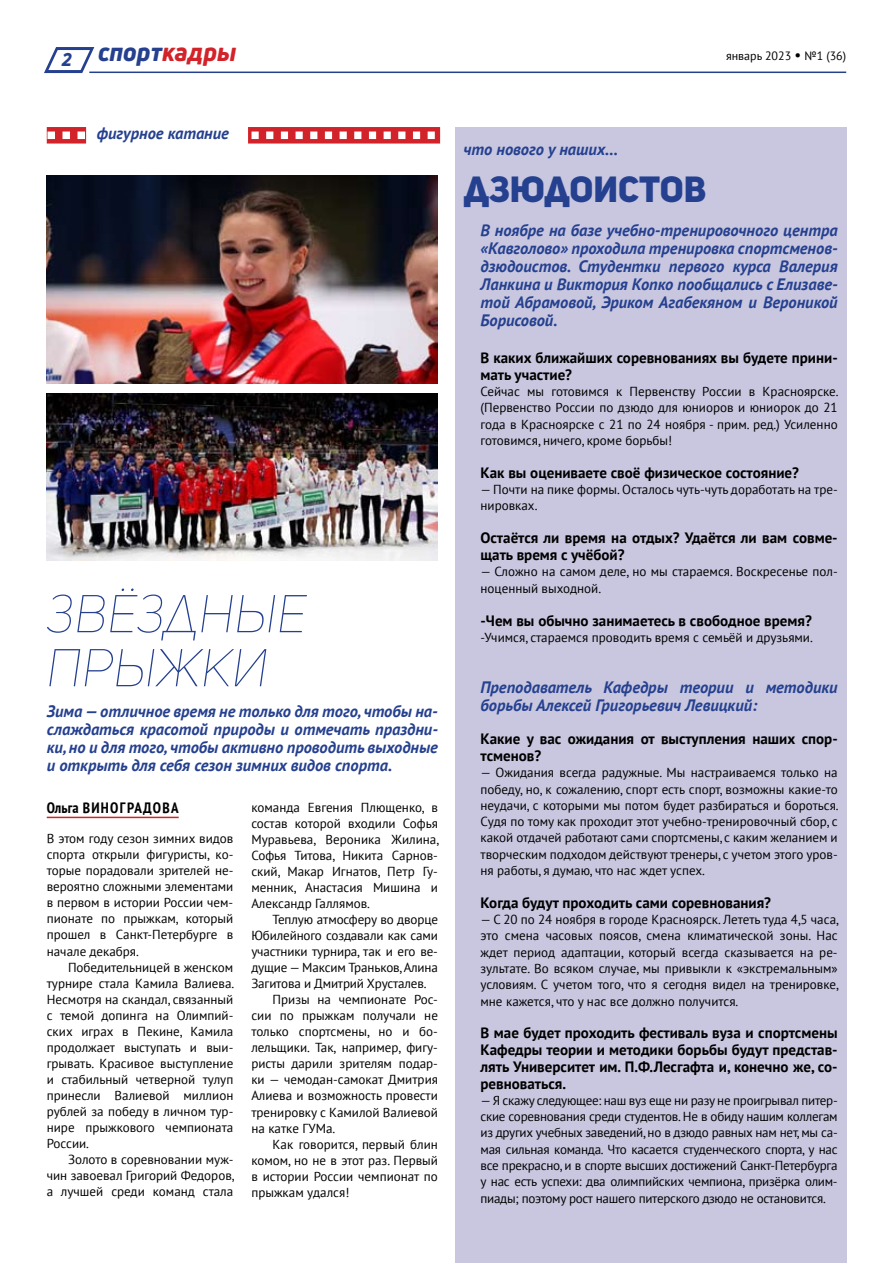
<style>
.page{position:relative;width:893px;height:1263px;background:#fff}
.page>*{position:absolute;margin:0;border:0;box-sizing:border-box;transform-origin:0 0}
.t1{font:52.5px/54px "Uni Sans Demo Thin Italic CAPS";color:#25408f}
.t2{font:36px "Uni Sans Demo Heavy CAPS";color:#25408f}
.t3{font:italic 800 25.5px "Uni Neue";color:#25408f}
.t4{font:italic 700 16.5px/18px "PT Sans";color:#25408f;text-align:justify}
.t5{font:700 15px/16.6px "PT Sans";color:#000}
.t6{font:700 condensed 15px "PT Sans";letter-spacing:.075em;color:#000}
.t7{font:13.05px/16px "PT Sans";color:#000;text-align:justify}
.t8{font:12px "PT Sans";color:#000}
.s1{color:#d2232a}
.s2{font-size:15px}
</style>
<div class="page">
<svg style="left:44px;top:47px;width:53px;height:27px"></svg>
<hr style="left:89px;top:72px;width:757px;height:1px;background:#25408f">
<div style="left:455px;top:127px;width:391px;height:1136px;background:#c8c7df"></div>
<hr style="left:47px;top:817px;width:132px;height:1px;background:#d2232a">
<img style="left:47px;top:175px;width:391px;height:209px">
<img style="left:47px;top:393px;width:391px;height:167px">
<div style="left:47px;top:127px;width:39px;height:17px;background:#d2232a"></div>
<svg style="left:47px;top:132px;width:38px;height:7px"></svg>
<div style="left:248px;top:127px;width:192px;height:17px;background:#d2232a"></div>
<svg style="left:252px;top:132px;width:183px;height:7px"></svg>
<h3 class="t3" style="left:62px;top:35px;width:176px"><sub>2</sub> спорт<span class="s1">кадры</span></h3>
<p class="t8" style="left:726px;top:48px;width:122px">январь 2023 <span class="s2">•</span> №1 (36)</p>
<p class="t4" style="left:97px;top:124px;width:134px">фигурное катание</p>
<h1 class="t1" style="left:47px;top:587px;width:261px">Звёздные прыжки</h1>
<p class="t4" style="left:47px;top:702px;width:393px">Зима — отличное время не только для того, чтобы на&shy;слаждаться красотой природы и отмечать праздни&shy;ки, но и для того, чтобы активно проводить выходные и открыть для себя сезон зимних видов спорта.</p>
<p class="t6" style="left:47px;top:798px;width:133px">Ольга Виноградова</p>
<p class="t7" style="left:47px;top:830px;width:188px">В этом году сезон зимних видов спорта открыли фигуристы, ко&shy;торые порадовали зрителей не&shy;вероятно сложными элементами в первом в истории России чем&shy;пионате по прыжкам, который прошел в Санкт-Петербурге в начале декабря.</p>
<p class="t7" style="left:47px;top:959px;width:189px;text-indent:21px">Победительницей в женском турнире стала Камила Валиева.<br>Несмотря на скандал, связанный с темой допинга на Олимпий&shy;ских играх в Пекине, Камила продолжает выступать и выи&shy;грывать. Красивое выступление и стабильный четверной тулуп принесли Валиевой миллион рублей за победу в личном тур&shy;нире прыжкового чемпионата России.</p>
<p class="t7" style="left:47px;top:1151px;width:189px;text-indent:21px">Золото в соревновании муж&shy;чин завоевал Григорий Федоров, а лучшей среди команд стала</p>
<p class="t7" style="left:251px;top:799px;width:189px">команда Евгения Плющенко, в состав которой входили Софья Муравьева, Вероника Жилина, Софья Титова, Никита Сарнов&shy;ский, Макар Игнатов, Петр Гу&shy;менник, Анастасия Мишина и Александр Галлямов.</p>
<p class="t7" style="left:273px;top:911px;width:167px">Теплую атмосферу во дворце</p>
<p class="t7" style="left:251px;top:927px;width:188px">Юбилейного создавали как сами</p>
<p class="t7" style="left:251px;top:943px;width:188px">участники турнира, так и его ве-</p>
<p class="t7" style="left:251px;top:959px;width:188px">дущие — Максим Траньков, Алина</p>
<p class="t7" style="left:251px;top:975px;width:177px">Загитова и Дмитрий Хрусталев.</p>
<p class="t7" style="left:273px;top:991px;width:167px">Призы на чемпионате Рос-</p>
<p class="t7" style="left:251px;top:1007px;width:188px">сии по прыжкам получали не</p>
<p class="t7" style="left:251px;top:1023px;width:188px">только спортсмены, но и бо-</p>
<p class="t7" style="left:251px;top:1039px;width:188px">лельщики. Так, например, фигу-</p>
<p class="t7" style="left:251px;top:1055px;width:188px">ристы дарили зрителям подар-</p>
<p class="t7" style="left:251px;top:1071px;width:188px">ки — чемодан-самокат Дмитрия</p>
<p class="t7" style="left:251px;top:1087px;width:188px">Алиева и возможность провести</p>
<p class="t7" style="left:251px;top:1103px;width:188px">тренировку с Камилой Валиевой</p>
<p class="t7" style="left:251px;top:1120px;width:86px">на катке ГУМа.</p>
<p class="t7" style="left:273px;top:1136px;width:167px">Как говорится, первый блин</p>
<p class="t7" style="left:251px;top:1152px;width:188px">комом, но не в этот раз. Первый</p>
<p class="t7" style="left:251px;top:1168px;width:188px">в истории России чемпионат по</p>
<p class="t7" style="left:251px;top:1184px;width:99px">прыжкам удался!</p>
<p class="t4" style="left:463px;top:140px;width:156px">что нового у наших...</p>
<h2 class="t2" style="left:463px;top:166px;width:244px">дзюдоистов</h2>
<p class="t4" style="left:480px;top:221px;width:359px">В ноябре на базе учебно-тренировочного центра «Кавголово» проходила тренировка спортсменов&shy;дзюдоистов. Студентки первого курса Валерия Ланкина и Виктория Копко пообщались с Елизаве&shy;той Абрамовой, Эриком Агабекяном и Вероникой Борисовой.</p>
<p class="t5" style="left:480px;top:349px;width:359px">В каких ближайших соревнованиях вы будете прини&shy;мать участие?</p>
<p class="t7" style="left:480px;top:383px;width:360px">Сейчас мы готовимся к Первенству России в Красноярске. (Первенство России по дзюдо для юниоров и юниорок до 21 года в Красноярске с 21 по 24 ноября - прим. ред.) Усиленно готовимся, ничего, кроме борьбы!</p>
<p class="t5" style="left:480px;top:464px;width:320px">Как вы оцениваете своё физическое состояние?</p>
<p class="t7" style="left:480px;top:481px;width:359px">— Почти на пике формы. Осталось чуть-чуть доработать на тре&shy;нировках.</p>
<p class="t5" style="left:480px;top:529px;width:359px">Остаётся ли время на отдых? Удаётся ли вам совме&shy;щать время с учёбой?</p>
<p class="t7" style="left:480px;top:563px;width:359px">— Сложно на самом деле, но мы стараемся. Воскресенье пол&shy;ноценный выходной.</p>
<p class="t5" style="left:480px;top:612px;width:333px">-Чем вы обычно занимаетесь в свободное время?</p>
<p class="t7" style="left:480px;top:629px;width:334px">-Учимся, стараемся проводить время с семьёй и друзьями.</p>
<p class="t4" style="left:480px;top:678px;width:359px">Преподаватель Кафедры теории и методики борьбы Алексей Григорьевич Левицкий:</p>
<p class="t5" style="left:480px;top:730px;width:359px">Какие у вас ожидания от выступления наших спор&shy;тсменов?</p>
<p class="t7" style="left:480px;top:764px;width:360px">— Ожидания всегда радужные. Мы настраиваемся только на победу, но, к сожалению, спорт есть спорт, возможны какие-то неудачи, с которыми мы потом будет разбираться и бороться.<br>Судя по тому как проходит этот учебно-тренировочный сбор, с какой отдачей работают сами спортсмены, с каким желанием и творческим подходом действуют тренеры, с учетом этого уров&shy;ня работы, я думаю, что нас ждет успех.</p>
<p class="t5" style="left:480px;top:894px;width:292px">Когда будут проходить сами соревнования?</p>
<p class="t7" style="left:480px;top:911px;width:360px">— С 20 по 24 ноября в городе Красноярск. Лететь туда 4,5 часа, это смена часовых поясов, смена климатической зоны. Нас ждет период адаптации, который всегда сказывается на ре&shy;зультате. Во всяком случае, мы привыкли к «экстремальным» условиям. С учетом того, что я сегодня видел на тренировке, мне кажется, что у нас все должно получится.</p>
<p class="t5" style="left:480px;top:1024px;width:359px;text-align:justify">В мае будет проходить фестиваль вуза и спортсмены Кафедры теории и методики борьбы будут представ&shy;лять Университет им. П.Ф.Лесгафта и, конечно же, со&shy;ревноваться.</p>
<p class="t7" style="left:480px;top:1092px;width:359px">— Я скажу следующее: наш вуз еще ни разу не проигрывал питер&shy;ские соревнования среди студентов. Не в обиду нашим коллегам из других учебных заведений, но в дзюдо равных нам нет, мы са&shy;мая сильная команда. Что касается студенческого спорта, у нас все прекрасно, и в спорте высших достижений Санкт-Петербурга у нас есть успехи: два олимпийских чемпиона, призёрка олим&shy;пиады; поэтому рост нашего питерского дзюдо не остановится.</p>
</div>
